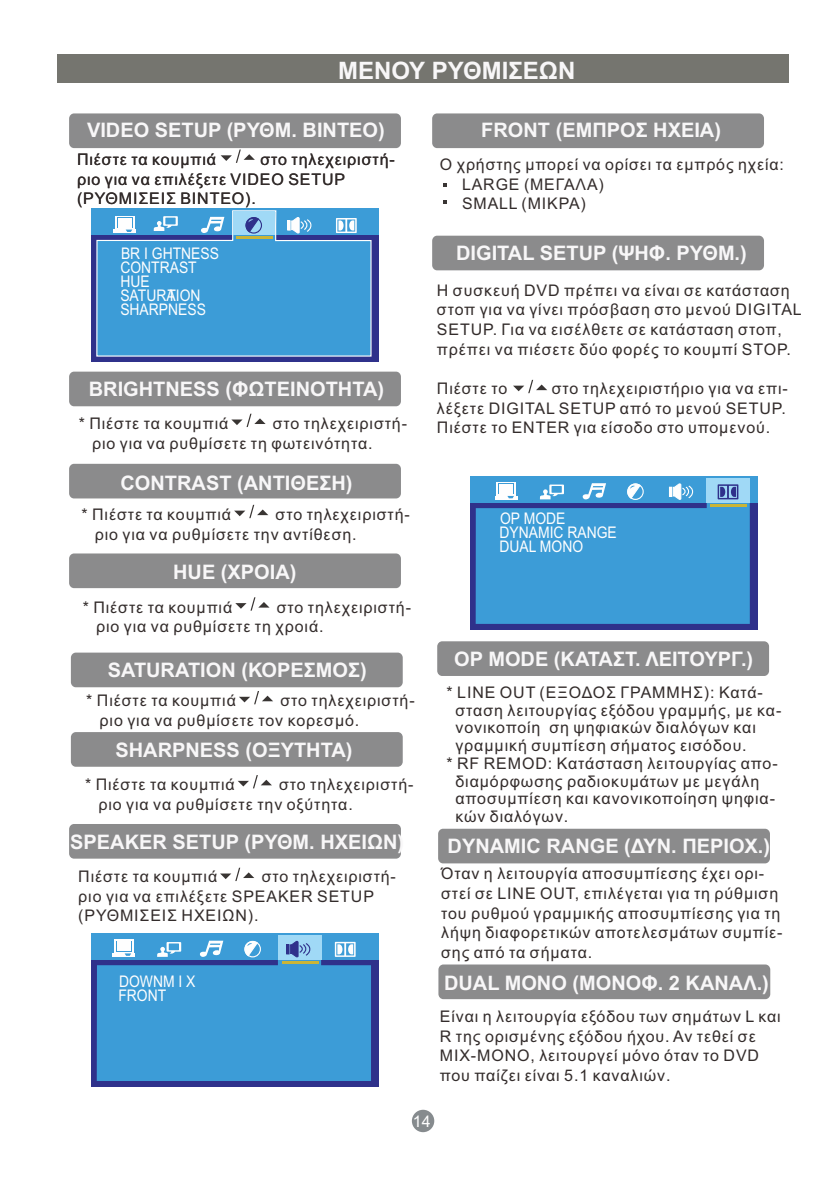
<style>
.page{position:relative;width:838px;height:1191px;background:#fff}
.page>*{position:absolute;margin:0;border:0;box-sizing:border-box;transform-origin:0 0}
.t1{font:700 24px "Arial";color:#f8f7f8}
.t2{font:700 20px "Arial";color:#f8f7f8}
.t3{font:16px/19.6px "Arial";letter-spacing:.055em;color:#332c2b}
.t4{font:16px/14px "Arial";color:#fefefe;scale:.87 1}
.t5{font:16px "Arial";color:#fefefe}
</style>
<div class="page">
<div style="left:412px;top:1109px;width:22px;height:22px;background:#868b8e;border-radius:50%"></div>
<div style="left:58px;top:54px;width:731px;height:28px;background:#75756f"></div>
<div style="left:91px;top:235px;width:288px;height:126px;background:#2f318b"></div>
<svg style="left:96px;top:210px;width:276px;height:147px;background:#5ca3d6"></svg>
<div style="left:233px;top:211px;width:42px;height:24px;background:#a0d9f6"></div>
<svg style="left:97px;top:216px;width:274px;height:140px;background:#459dd6"></svg>
<hr style="left:236px;top:236px;width:37px;height:2px;background:#cab537">
<div style="left:69px;top:113px;width:332px;height:35px;background:#8b8b8c;border-radius:5px"></div>
<div style="left:69px;top:553px;width:332px;height:35px;background:#8b8b8c;border-radius:5px"></div>
<div style="left:69px;top:463px;width:332px;height:35px;background:#8b8b8c;border-radius:5px"></div>
<div style="left:69px;top:371px;width:332px;height:35px;background:#8b8b8c;border-radius:5px"></div>
<div style="left:71px;top:652px;width:332px;height:35px;background:#8b8b8c;border-radius:5px"></div>
<div style="left:71px;top:731px;width:332px;height:35px;background:#8b8b8c;border-radius:5px"></div>
<div style="left:432px;top:113px;width:332px;height:35px;background:#8b8b8c;border-radius:5px"></div>
<div style="left:438px;top:964px;width:332px;height:34px;background:#8b8b8c;border-radius:5px"></div>
<div style="left:438px;top:828px;width:332px;height:35px;background:#8b8b8c;border-radius:5px"></div>
<div style="left:437px;top:641px;width:332px;height:34px;background:#8b8b8c;border-radius:5px"></div>
<div style="left:432px;top:235px;width:332px;height:35px;background:#8b8b8c;border-radius:5px"></div>
<div style="left:470px;top:476px;width:288px;height:153px;background:#3c9cd7"></div>
<div style="left:470px;top:502px;width:288px;height:127px;background:#2f318b"></div>
<div style="left:707px;top:478px;width:43px;height:24px;background:#a0d9f6"></div>
<svg style="left:476px;top:482px;width:274px;height:141px;background:#429bd5"></svg>
<hr style="left:710px;top:504px;width:37px;height:2px;background:#cab537">
<div style="left:69px;top:823px;width:332px;height:35px;background:#8b8b8c;border-radius:5px"></div>
<div style="left:91px;top:933px;width:288px;height:153px;background:#3c9cd7"></div>
<div style="left:91px;top:959px;width:288px;height:127px;background:#2f318b"></div>
<svg style="left:97px;top:935px;width:274px;height:145px;background:#429cd5"></svg>
<hr style="left:282px;top:960px;width:36px;height:3px;background:#cab537">
<svg style="left:221px;top:149px;width:34px;height:14px"></svg>
<svg style="left:231px;top:413px;width:35px;height:14px"></svg>
<svg style="left:234px;top:504px;width:34px;height:14px"></svg>
<svg style="left:235px;top:597px;width:35px;height:13px"></svg>
<svg style="left:239px;top:691px;width:34px;height:13px"></svg>
<svg style="left:238px;top:775px;width:34px;height:13px"></svg>
<svg style="left:220px;top:867px;width:34px;height:13px"></svg>
<svg style="left:513px;top:380px;width:34px;height:13px"></svg>
<h1 class="t1" style="left:338px;top:61px;width:239px">ΜΕΝΟΥ ΡΥΘΜΙΣΕΩΝ</h1>
<p class="t2" style="left:87px;top:123px;width:299px">VIDEO SETUP (ΡΥΘΜ. ΒΙΝΤΕΟ)</p>
<p class="t3" style="left:77px;top:151px;width:319px;text-indent:183px">στο τηλεχειριστή&shy;ριο για να επιλέξετε VIDEO SETUP (ΡΥΘΜΙΣΕΙΣ ΒΙΝΤΕΟ).</p>
<p class="t3" style="left:77px;top:151px;width:140px">Πιέστε τα κουμπιά</p>
<p class="t4" style="left:120px;top:248px;width:115px">BR I GHTNESS<br>CONTRAST<br>HUE<br>SATURATION<br>SHARPNESS</p>
<p class="t2" style="left:89px;top:382px;width:297px">BRIGHTNESS (ΦΩΤΕΙΝΟΤΗΤΑ)</p>
<p class="t3" style="left:79px;top:415px;width:151px">* Πιέστε τα κουμπιά</p>
<p class="t3" style="left:92px;top:415px;width:317px;text-indent:181px">στο τηλεχειριστή&shy;ριο για να ρυθμίσετε τη φωτεινότητα.</p>
<p class="t2" style="left:121px;top:475px;width:233px">CONTRAST (ΑΝΤΙΘΕΣΗ)</p>
<p class="t3" style="left:81px;top:506px;width:151px">* Πιέστε τα κουμπιά</p>
<p class="t3" style="left:95px;top:506px;width:317px;text-indent:181px">στο τηλεχειριστή&shy;ριο για να ρυθμίσετε την αντίθεση.</p>
<p class="t2" style="left:173px;top:564px;width:125px">HUE (ΧΡΟΙΑ)</p>
<p class="t3" style="left:83px;top:598px;width:151px">* Πιέστε τα κουμπιά</p>
<p class="t3" style="left:96px;top:598px;width:317px;text-indent:181px">στο τηλεχειριστή&shy;ριο για να ρυθμίσετε τη χροιά.</p>
<p class="t2" style="left:108px;top:661px;width:260px">SATURATION (ΚΟΡΕΣΜΟΣ)</p>
<p class="t3" style="left:86px;top:692px;width:151px">* Πιέστε τα κουμπιά</p>
<p class="t3" style="left:100px;top:692px;width:317px;text-indent:181px">στο τηλεχειριστή&shy;ριο για να ρυθμίσετε τον κορεσμό.</p>
<p class="t2" style="left:116px;top:742px;width:238px">SHARPNESS (ΟΞΥΤΗΤΑ)</p>
<p class="t3" style="left:85px;top:776px;width:151px">* Πιέστε τα κουμπιά</p>
<p class="t3" style="left:98px;top:776px;width:317px;text-indent:181px">στο τηλεχειριστή&shy;ριο για να ρυθμίσετε την οξύτητα.</p>
<p class="t2" style="left:70px;top:833px;width:335px">SPEAKER SETUP (ΡΥΘΜ. ΗΧΕΙΩΝ)</p>
<p class="t3" style="left:78px;top:867px;width:319px;text-indent:183px">στο τηλεχειριστή&shy;ριο για να επιλέξετε SPEAKER SETUP (ΡΥΘΜΙΣΕΙΣ ΗΧΕΙΩΝ).</p>
<p class="t3" style="left:78px;top:867px;width:140px">Πιέστε τα κουμπιά</p>
<p class="t4" style="left:118px;top:975px;width:90px">DOWNM I X<br>FRONT</p>
<p class="t2" style="left:481px;top:123px;width:241px">FRONT (ΕΜΠΡΟΣ ΗΧΕΙΑ)</p>
<p class="t3" style="left:462px;top:156px;width:323px;text-indent:-22px">Ο χρήστης μπορεί να ορίσει τα εμπρός ηχεία:<br>LARGE (ΜΕΓΑΛΑ)<br>SMALL (ΜΙΚΡΑ)</p>
<p class="t2" style="left:456px;top:245px;width:292px">DIGITAL SETUP (ΨΗΦ. ΡΥΘΜ.)</p>
<p class="t3" style="left:437px;top:281px;width:366px">Η συσκευή DVD πρέπει να είναι σε κατάσταση στοπ για να γίνει πρόσβαση στο μενού DIGITAL SETUP. Για να εισέλθετε σε κατάσταση στοπ, πρέπει να πιέσετε δύο φορές το κουμπί STOP.</p>
<p class="t3" style="left:437px;top:380px;width:72px">Πιέστε το</p>
<p class="t3" style="left:437px;top:380px;width:352px;text-align:justify;text-indent:115px">στο τηλεχειριστήριο για να επι&shy;λέξετε DIGITAL SETUP από το μενού SETUP.<br>Πιέστε το ENTER για είσοδο στο υπομενού.</p>
<p class="t4" style="left:499px;top:512px;width:136px">OP MODE<br>DYNAMIC RANGE<br>DUAL MONO</p>
<p class="t2" style="left:454px;top:651px;width:300px">OP MODE (ΚΑΤΑΣΤ. ΛΕΙΤΟΥΡΓ.)</p>
<p class="t3" style="left:447px;top:683px;width:318px">* LINE OUT (ΕΞΟΔΟΣ ΓΡΑΜΜΗΣ): Κατά-</p>
<p class="t3" style="left:455px;top:701px;width:327px">σταση λειτουργίας εξόδου γραμμής, με κα-</p>
<p class="t3" style="left:455px;top:719px;width:302px">νονικοποίη ση ψηφιακών διαλόγων και</p>
<p class="t3" style="left:455px;top:737px;width:293px">γραμμική συμπίεση σήματος εισόδου.</p>
<p class="t3" style="left:447px;top:754px;width:333px">* RF REMOD: Κατάσταση λειτουργίας απο-</p>
<p class="t3" style="left:455px;top:772px;width:305px">διαμόρφωσης ραδιοκυμάτων με μεγάλη</p>
<p class="t3" style="left:455px;top:790px;width:321px">αποσυμπίεση και κανονικοποίηση ψηφια-</p>
<p class="t3" style="left:455px;top:807px;width:114px">κών διαλόγων.</p>
<p class="t2" style="left:448px;top:838px;width:324px">DYNAMIC RANGE (ΔΥΝ. ΠΕΡΙΟΧ.)</p>
<p class="t3" style="left:441px;top:865px;width:343px">Όταν η λειτουργία αποσυμπίεσης έχει ορι&shy;στεί σε LINE OUT, επιλέγεται για τη ρύθμιση του ρυθμού γραμμικής αποσυμπίεσης για τη λήψη διαφορετικών αποτελεσμάτων συμπίε&shy;σης από τα σήματα.</p>
<p class="t2" style="left:444px;top:974px;width:326px">DUAL MONO (ΜΟΝΟΦ. 2 ΚΑΝΑΛ.)</p>
<p class="t3" style="left:440px;top:1007px;width:342px">Είναι η λειτουργία εξόδου των σημάτων L και R της ορισμένης εξόδου ήχου. Αν τεθεί σε MIX-MONO, λειτουργεί μόνο όταν το DVD που παίζει είναι 5.1 καναλιών.</p>
<p class="t5" style="left:413px;top:1115px;width:19px">14</p>
</div>
